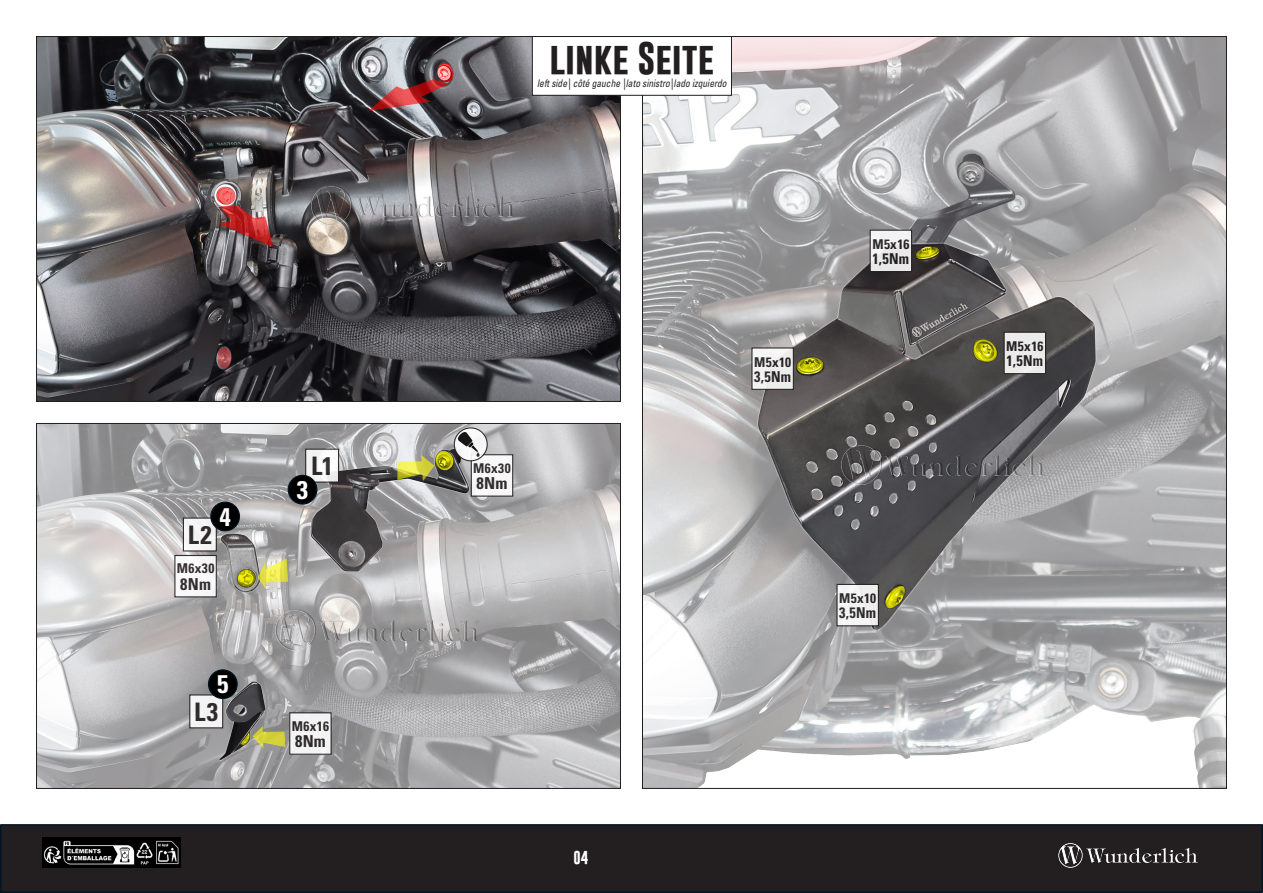
<style>
.page{position:relative;width:1263px;height:893px;background:#fff}
.page>*{position:absolute;margin:0;border:0;box-sizing:border-box;transform-origin:0 0}
.t1{font:700 33px "Gobold";color:#231f20}
.t2{font:700 condensed 25.5px "Univers LT Std";color:#231f20}
.BU{font:700 condensed 25.5px "Univers LT Std";color:#fff}
.t3{font:700 condensed 16.5px "Univers LT Std";letter-spacing:.015em;color:#231f20}
.t4{font:700 condensed 15px "Univers LT Std";letter-spacing:.02em;color:#231f20;scale:.95 1}
.t5{font:700 condensed 13.5px "Univers LT Std";letter-spacing:.025em;color:#231f20}
.t6{font:700 13.5px "Gobold";color:#fff}
.t7{font:italic condensed 10.5px "Univers LT Std";color:#231f20;scale:.9 1}
</style>
<div class="page">
<div style="left:1px;top:825px;width:1261px;height:67px;background:#231f20"></div>
<div style="left:0;top:824px;width:1263px;height:69px;border:2px solid #011622"></div>
<img style="left:1054px;top:824px;width:209px;height:69px">
<img style="left:43px;top:838px;width:137px;height:29px">
<img style="left:38px;top:38px;width:581px;height:362px">
<img style="left:38px;top:425px;width:581px;height:362px">
<img style="left:644px;top:38px;width:581px;height:749px">
<div style="left:1004px;top:332px;width:41px;height:42px;background:#ecebeb"></div>
<div style="left:1003px;top:332px;width:43px;height:42px;border:1px solid #231f20"></div>
<div style="left:532px;top:37px;width:199px;height:58px;background:#fff"></div>
<div style="left:532px;top:36px;width:200px;height:60px;border:1px solid #231f20"></div>
<div style="left:306px;top:449px;width:33px;height:33px;background:#f5f5f5"></div>
<div style="left:305px;top:449px;width:34px;height:34px;border:1px solid #231f20"></div>
<div style="left:183px;top:518px;width:33px;height:33px;background:#f3f3f3"></div>
<div style="left:183px;top:517px;width:34px;height:34px;border:1px solid #231f20"></div>
<div style="left:190px;top:695px;width:33px;height:33px;background:#f4f4f4"></div>
<div style="left:189px;top:694px;width:34px;height:34px;border:1px solid #231f20"></div>
<svg style="left:219px;top:349px;width:11px;height:18px"></svg>
<div style="left:217px;top:347px;width:14px;height:22px;border:3px solid #d1232a;border-radius:50%"></div>
<img style="left:312px;top:185px;width:206px;height:41px">
<img style="left:841px;top:444px;width:206px;height:41px">
<img style="left:275px;top:610px;width:206px;height:41px">
<div style="left:870px;top:230px;width:41px;height:42px;background:linear-gradient(to right,#f1f1f1,#ebebeb)"></div>
<div style="left:870px;top:230px;width:42px;height:42px;border:1px solid #231f20"></div>
<div style="left:752px;top:348px;width:41px;height:41px;background:#f2f2f2"></div>
<div style="left:751px;top:347px;width:43px;height:43px;border:1px solid #231f20"></div>
<div style="left:837px;top:584px;width:41px;height:42px;background:#f3f3f3"></div>
<div style="left:836px;top:584px;width:43px;height:42px;border:1px solid #231f20"></div>
<div style="left:471px;top:455px;width:42px;height:41px;background:#f8f8f8"></div>
<div style="left:471px;top:454px;width:42px;height:43px;border:1px solid #231f20"></div>
<div style="left:175px;top:555px;width:41px;height:42px;background:#fff"></div>
<div style="left:174px;top:555px;width:43px;height:42px;border:1px solid #231f20"></div>
<div style="left:290px;top:713px;width:41px;height:41px;background:#f3f3f3"></div>
<div style="left:289px;top:712px;width:43px;height:43px;border:1px solid #231f20"></div>
<svg style="left:454px;top:428px;width:33px;height:33px"></svg>
<div style="left:454px;top:427px;width:34px;height:34px;border:1px solid #231f20;border-radius:50%"></div>
<svg style="left:457px;top:431px;width:23px;height:26px"></svg>
<div style="left:288px;top:475px;width:29px;height:29px;background:#000;border-radius:50%"></div>
<div style="left:288px;top:475px;width:29px;height:29px;border:1px solid #011622;border-radius:50%"></div>
<div style="left:211px;top:502px;width:28px;height:29px;background:#000;border-radius:50%"></div>
<div style="left:210px;top:502px;width:30px;height:29px;border:1px solid #011622;border-radius:50%"></div>
<div style="left:209px;top:670px;width:28px;height:28px;background:#000;border-radius:50%"></div>
<div style="left:208px;top:669px;width:30px;height:30px;border:1px solid #011622;border-radius:50%"></div>
<h2 class="t2" style="left:188px;top:519px;width:25px">L2</h2>
<p class="BU" style="left:219px;top:501px;width:13px">4</p>
<p class="t5" style="left:177px;top:560px;width:39px">M6x30</p>
<h3 class="t3" style="left:180px;top:574px;width:32px">8Nm</h3>
<p class="BU" style="left:217px;top:669px;width:13px">5</p>
<h2 class="t2" style="left:194px;top:696px;width:25px">L3</h2>
<h2 class="t2" style="left:311px;top:450px;width:23px">L1</h2>
<p class="BU" style="left:297px;top:474px;width:13px">3</p>
<p class="t5" style="left:292px;top:718px;width:39px">M6x16</p>
<h3 class="t3" style="left:295px;top:731px;width:32px">8Nm</h3>
<p class="t1" style="left:549px;top:37px;width:166px">LINKE SEITE</p>
<p class="t7" style="left:537px;top:77px;width:212px">left side| côté gauche |lato sinistro|lado izquierdo</p>
<p class="t5" style="left:473px;top:459px;width:39px">M6x30</p>
<h3 class="t3" style="left:476px;top:473px;width:33px">8Nm</h3>
<p class="t5" style="left:754px;top:353px;width:39px">M5x10</p>
<h3 class="t4" style="left:754px;top:367px;width:41px">3,5Nm</h3>
<p class="t5" style="left:872px;top:236px;width:39px">M5x16</p>
<h3 class="t4" style="left:873px;top:249px;width:40px">1,5Nm</h3>
<p class="t5" style="left:839px;top:590px;width:39px">M5x10</p>
<h3 class="t4" style="left:839px;top:603px;width:41px">3,5Nm</h3>
<p class="t6" style="left:573px;top:849px;width:16px">04</p>
<p class="t5" style="left:1006px;top:338px;width:39px">M5x16</p>
<h3 class="t4" style="left:1006px;top:351px;width:40px">1,5Nm</h3>
</div>
